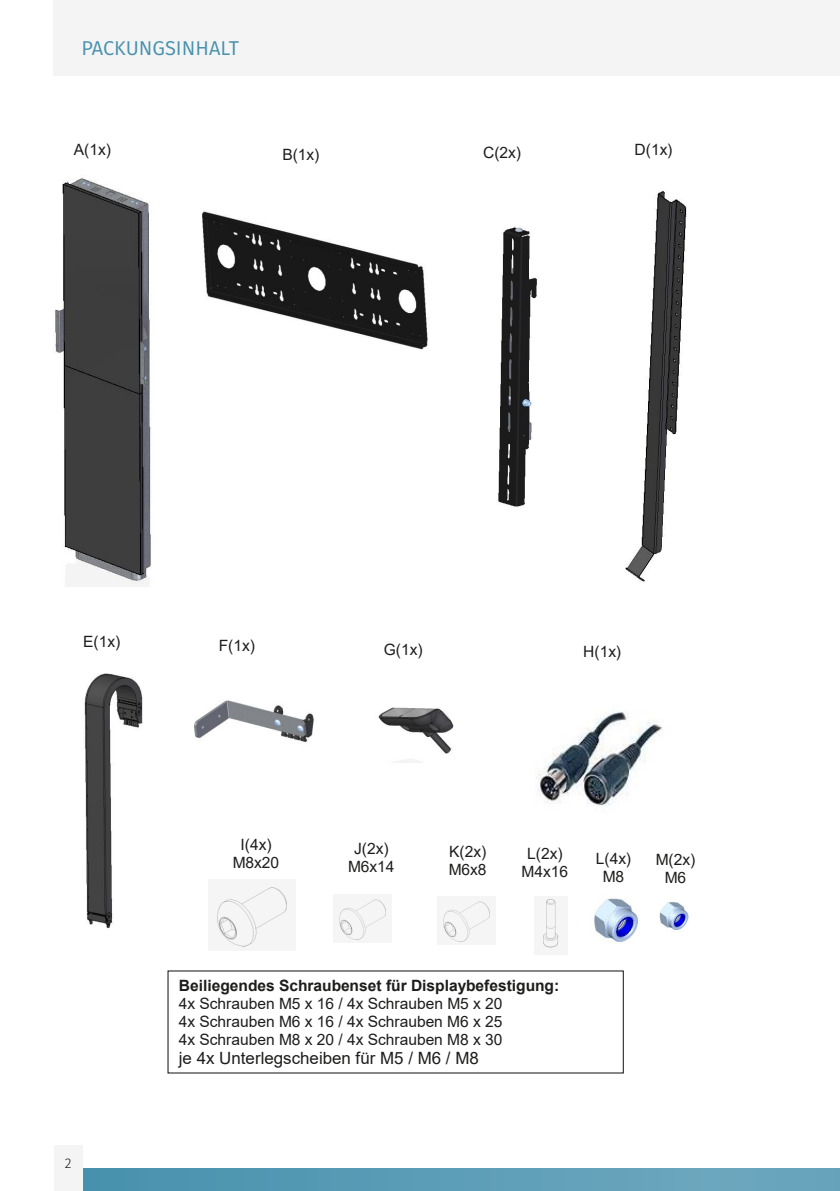
<style>
.page{position:relative;width:840px;height:1191px;background:#fff}
.page>*{position:absolute;margin:0;border:0;box-sizing:border-box;transform-origin:0 0}
.t1{font:20px "Fira Sans";color:#4791ae}
.t2{font:17px "Arial";color:#1d1d1b}
.t3{font:15.6px/17.8px "Arial";color:#1d1d1b;text-align:center}
.t4{font:300 14px "Fira Sans";color:#1d1d1b}
.s1{font-weight:700}
</style>
<div class="page">
<div style="left:68px;top:1168px;width:771px;height:23px;background:linear-gradient(to right,#4a93af,#6ea8bf)"></div>
<div style="left:54px;top:1145px;width:28px;height:46px;background:#f4f4f4"></div>
<div style="left:54px;top:0;width:785px;height:75px;background:#f4f4f4"></div>
<hr style="left:839px;top:0;width:1px;height:75px;background:#f4f4f4">
<img style="left:55px;top:178px;width:97px;height:409px">
<img style="left:202px;top:211px;width:226px;height:139px">
<img style="left:498px;top:227px;width:39px;height:280px">
<img style="left:625px;top:191px;width:62px;height:391px">
<img style="left:84px;top:673px;width:59px;height:255px">
<img style="left:194px;top:700px;width:120px;height:42px">
<img style="left:378px;top:707px;width:76px;height:56px">
<img style="left:535px;top:711px;width:128px;height:95px">
<img style="left:216px;top:887px;width:71px;height:60px">
<img style="left:338px;top:899px;width:48px;height:42px">
<img style="left:442px;top:901px;width:48px;height:42px">
<img style="left:543px;top:898px;width:16px;height:50px">
<img style="left:594px;top:898px;width:44px;height:45px">
<img style="left:659px;top:902px;width:30px;height:28px">
<p class="t1" style="left:81px;top:33px;width:159px">PACKUNGSINHALT</p>
<p class="t3" style="left:74px;top:141px;width:38px">A(1x)</p>
<p class="t3" style="left:282px;top:146px;width:38px">B(1x)</p>
<p class="t3" style="left:483px;top:144px;width:39px">C(2x)</p>
<p class="t3" style="left:634px;top:141px;width:39px">D(1x)</p>
<p class="t3" style="left:83px;top:632px;width:38px">E(1x)</p>
<p class="t3" style="left:218px;top:636px;width:38px">F(1x)</p>
<p class="t3" style="left:383px;top:641px;width:40px">G(1x)</p>
<p class="t3" style="left:583px;top:643px;width:39px">H(1x)</p>
<p class="t3" style="left:232px;top:836px;width:48px">I(4x)<br>M8x20</p>
<p class="t3" style="left:348px;top:839px;width:48px">J(2x)<br>M6x14</p>
<p class="t3" style="left:448px;top:842px;width:39px;text-align:left">K(2x)<br>M6x8</p>
<p class="t3" style="left:521px;top:844px;width:48px">L(2x)<br>M4x16</p>
<p class="t3" style="left:655px;top:850px;width:41px">M(2x)<br>M6</p>
<p class="t3" style="left:595px;top:849px;width:37px">L(4x)<br>M8</p>
<p class="t4" style="left:65px;top:1153px;width:8px">2</p>
<p class="t3" style="left:179px;top:977px;width:382px;text-align:left"><span class="s1">Beiliegendes Schraubenset für Displaybefestigung:<br></span>4x Schrauben M5 x 16 / 4x Schrauben M5 x 20<br>4x Schrauben M6 x 16 / 4x Schrauben M6 x 25<br>4x Schrauben M8 x 20 / 4x Schrauben M8 x 30</p>
<p class="t2" style="left:179px;top:1046px;width:301px">je 4x Unterlegscheiben für M5 / M6 / M8</p>
</div>
